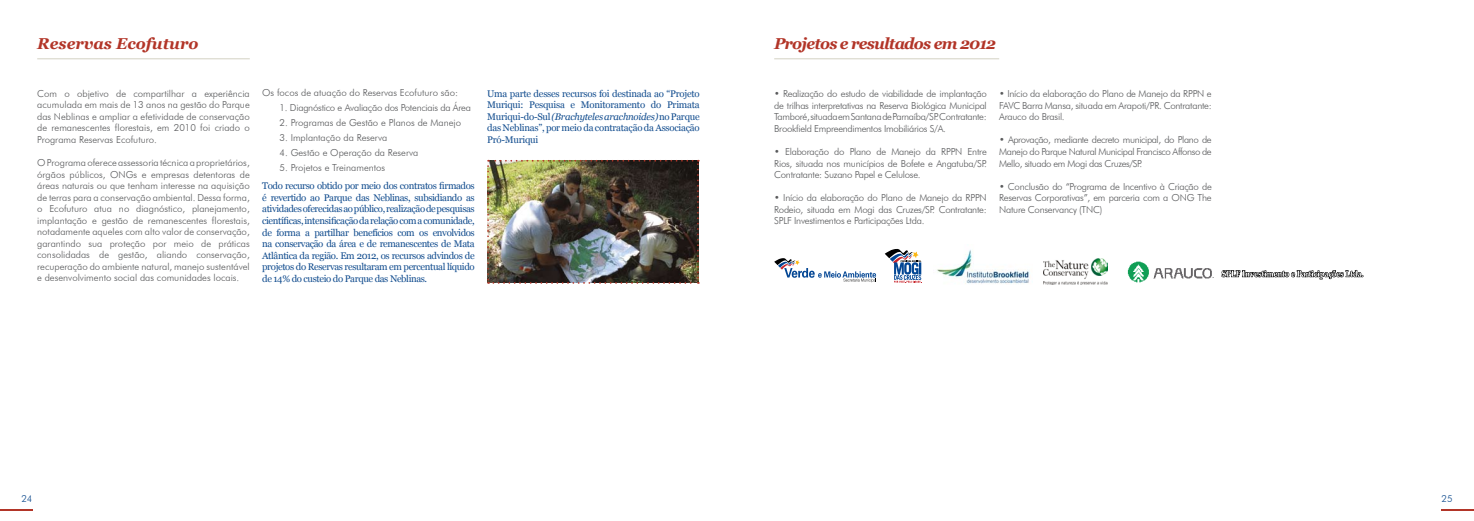
<style>
.page{position:relative;width:1474px;height:521px;background:#fff}
.page>*{position:absolute;margin:0;border:0;box-sizing:border-box;transform-origin:0 0}
.t1{font:italic 700 15.75px "Georgia";letter-spacing:-.05em;color:#b23528}
.t2{font:italic 700 15.75px "Georgia";color:#b23528}
.t3{font:300 9.62px/11.5px "Futura BT";letter-spacing:-.025em;color:#58595b;text-align:justify}
.t4{font:9.62px/11.5px "Georgia";letter-spacing:-.035em;color:#114c8e;text-align:justify}
.t5{font:300 9.62px "Futura BT";color:#58595b}
.t6{font:300 9.62px "Futura BT";color:#114c8e}
.s1{font-style:italic}
</style>
<div class="page">
<hr style="left:774px;top:58px;width:225px;height:1px;background:#d3d1c3">
<img style="left:1043px;top:258px;width:64px;height:26px">
<img style="left:937px;top:249px;width:93px;height:35px">
<svg style="left:884px;top:249px;width:37px;height:34px"></svg>
<svg style="left:774px;top:258px;width:102px;height:24px"></svg>
<img style="left:1127px;top:262px;width:87px;height:20px">
<svg style="left:1221px;top:270px;width:142px;height:10px"></svg>
<img style="left:487px;top:160px;width:212px;height:124px">
<hr style="left:37px;top:58px;width:213px;height:1px;background:#d3d1c3">
<hr style="left:0;top:508px;width:32px;height:2px;background:#b23528">
<hr style="left:1441px;top:508px;width:32px;height:2px;background:#b23528">
<h1 class="t2" style="left:37px;top:33px;width:163px">Reservas Ecofuturo</h1>
<p class="t3" style="left:37px;top:87px;width:214px">Com o objetivo de compartilhar a experiência acumulada em mais de 13 anos na gestão do Parque das Neblinas e ampliar a efetividade de conservação de remanescentes florestais, em 2010 foi criado o Programa Reservas Ecofuturo.</p>
<p class="t3" style="left:37px;top:157px;width:214px">O Programa oferece assessoria técnica a proprietários, órgãos públicos, ONGs e empresas detentoras de áreas naturais ou que tenham interesse na aquisição de terras para a conservação ambiental. Dessa forma, o Ecofuturo atua no diagnóstico, planejamento, implantação e gestão de remanescentes florestais, notadamente aqueles com alto valor de conservação, garantindo sua proteção por meio de práticas consolidadas de gestão, aliando conservação, recuperação do ambiente natural, manejo sustentável e desenvolvimento social das comunidades locais.</p>
<p class="t5" style="left:262px;top:87px;width:197px">Os focos de atuação do Reservas Ecofuturo são:</p>
<p class="t3" style="left:279px;top:102px;width:193px">1. Diagnóstico e Avaliação dos Potenciais da Área</p>
<p class="t5" style="left:279px;top:117px;width:183px">2. Programas de Gestão e Planos de Manejo</p>
<p class="t5" style="left:279px;top:132px;width:109px">3. Implantação da Reserva</p>
<p class="t5" style="left:279px;top:147px;width:140px">4. Gestão e Operação da Reserva</p>
<p class="t5" style="left:279px;top:161px;width:107px">5. Projetos e Treinamentos</p>
<p class="t4" style="left:262px;top:180px;width:214px">Todo recurso obtido por meio dos contratos firmados é revertido ao Parque das Neblinas, subsidiando as atividades oferecidas ao público, realização de pesquisas científicas, intensificação da relação com a comunidade, de forma a partilhar benefícios com os envolvidos na conservação da área e de remanescentes de Mata Atlântica da região. Em 2012, os recursos advindos de projetos do Reservas resultaram em percentual líquido de 14% do custeio do Parque das Neblinas.</p>
<p class="t4" style="left:487px;top:88px;width:214px">Uma parte desses recursos foi destinada ao “Projeto Muriqui: Pesquisa e Monitoramento do Primata Muriqui-do-Sul <span class="s1">(Brachyteles arachnoides)</span>no Parque das Neblinas”, por meio da contratação da Associação Pró-Muriqui</p>
<h1 class="t1" style="left:774px;top:33px;width:223px">Projetos e resultados em 2012</h1>
<p class="t3" style="left:774px;top:88px;width:214px">• Realização do estudo de viabilidade de implantação de trilhas interpretativas na Reserva Biológica Municipal Tamboré, situada em Santana de Parnaíba/SP. Contratante:<br>Brookfield Empreendimentos Imobiliários S/A.</p>
<p class="t3" style="left:774px;top:146px;width:214px">• Elaboração do Plano de Manejo da RPPN Entre Rios, situada nos municípios de Bofete e Angatuba/SP.<br>Contratante: Suzano Papel e Celulose.</p>
<p class="t3" style="left:774px;top:192px;width:214px">• Início da elaboração do Plano de Manejo da RPPN Rodeio, situada em Mogi das Cruzes/SP. Contratante:<br>SPLF Investimentos e Participações Ltda.</p>
<p class="t3" style="left:999px;top:88px;width:214px">• Início da elaboração do Plano de Manejo da RPPN e FAVC Barra Mansa, situada em Arapoti/PR. Contratante:<br>Arauco do Brasil.</p>
<p class="t3" style="left:999px;top:134px;width:214px">• Aprovação, mediante decreto municipal, do Plano de Manejo do Parque Natural Municipal Francisco Affonso de Mello, situado em Mogi das Cruzes/SP.</p>
<p class="t3" style="left:999px;top:180px;width:214px">• Conclusão do “Programa de Incentivo à Criação de Reservas Corporativas”, em parceria com a ONG The Nature Conservancy (TNC)</p>
<p class="t6" style="left:21px;top:493px;width:13px">24</p>
<p class="t6" style="left:1441px;top:493px;width:13px">25</p>
</div>
